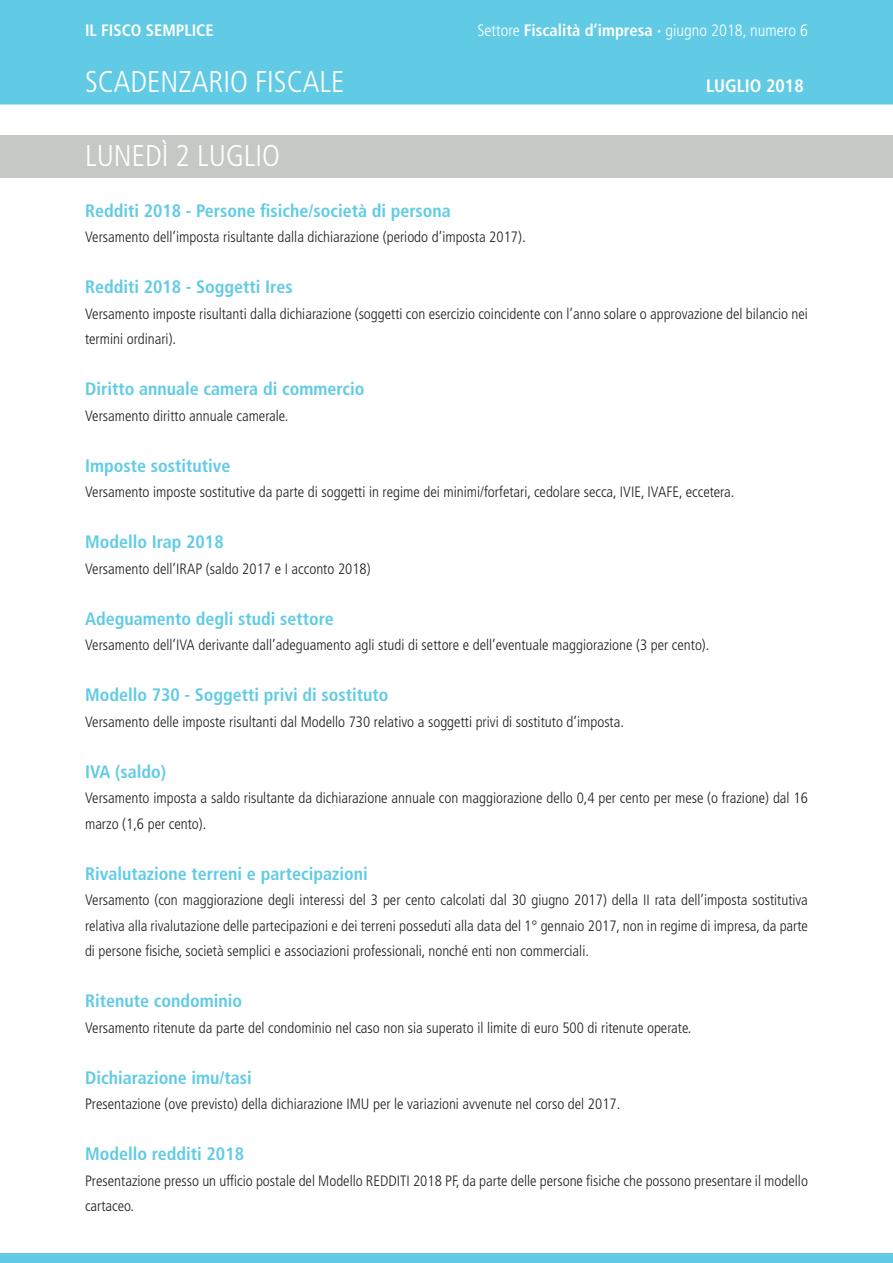
<style>
.page{position:relative;width:893px;height:1263px;background:#fff}
.page>*{position:absolute;margin:0;border:0;box-sizing:border-box;transform-origin:0 0}
.t1{font:300 condensed 30px "Frutiger LT Std";color:#fff}
.t2{font:700 condensed 18px "Frutiger LT Std";color:#61cbe5}
.t3{font:700 condensed 18px "Frutiger LT Std";color:#fff}
.t4{font:300 condensed 16.5px "Frutiger LT Std";color:#fff}
.t5{font:700 condensed 16.5px "Frutiger LT Std";color:#fff}
.t6{font:300 condensed 15px/25.5px "Frutiger LT Std";color:#231f20}
.s1{font-weight:700}
</style>
<div class="page">
<div style="left:0;top:0;width:893px;height:64px;background:#61cbe5"></div>
<div style="left:0;top:1252px;width:893px;height:11px;background:#61cbe5"></div>
<div style="left:0;top:60px;width:893px;height:45px;background:#61cbe5"></div>
<div style="left:0;top:135px;width:893px;height:43px;background:#c5c9c5"></div>
<p class="t5" style="left:85px;top:20px;width:130px">IL FISCO SEMPLICE</p>
<p class="t4" style="left:477px;top:21px;width:332px">Settore <span class="s1">Fiscalità d’impresa ·</span> giugno 2018, numero 6</p>
<h1 class="t1" style="left:85px;top:65px;width:261px">SCADENZARIO FISCALE</h1>
<p class="t3" style="left:706px;top:75px;width:99px">LUGLIO 2018</p>
<h1 class="t1" style="left:85px;top:138px;width:196px">LUNEDÌ 2 LUGLIO</h1>
<p class="t2" style="left:85px;top:200px;width:367px">Redditi 2018 - Persone fisiche/società di persona</p>
<p class="t6" style="left:85px;top:225px;width:442px">Versamento dell’imposta risultante dalla dichiarazione (periodo d’imposta 2017).</p>
<p class="t2" style="left:85px;top:276px;width:209px">Redditi 2018 - Soggetti Ires</p>
<p class="t6" style="left:85px;top:301px;width:724px">Versamento imposte risultanti dalla dichiarazione (soggetti con esercizio coincidente con l’anno solare o approvazione del bilancio nei termini ordinari).</p>
<p class="t2" style="left:85px;top:378px;width:281px">Diritto annuale camera di commercio</p>
<p class="t6" style="left:85px;top:403px;width:205px">Versamento diritto annuale camerale.</p>
<p class="t2" style="left:85px;top:455px;width:147px">Imposte sostitutive</p>
<p class="t6" style="left:85px;top:480px;width:651px">Versamento imposte sostitutive da parte di soggetti in regime dei minimi/forfetari, cedolare secca, IVIE, IVAFE, eccetera.</p>
<p class="t2" style="left:85px;top:531px;width:140px">Modello Irap 2018</p>
<p class="t6" style="left:85px;top:556px;width:287px">Versamento dell’IRAP (saldo 2017 e I acconto 2018)</p>
<p class="t2" style="left:85px;top:608px;width:250px">Adeguamento degli studi settore</p>
<p class="t6" style="left:85px;top:633px;width:626px">Versamento dell’IVA derivante dall’adeguamento agli studi di settore e dell’eventuale maggiorazione (3 per cento).</p>
<p class="t2" style="left:85px;top:684px;width:305px">Modello 730 - Soggetti privi di sostituto</p>
<p class="t6" style="left:85px;top:709px;width:540px">Versamento delle imposte risultanti dal Modello 730 relativo a soggetti privi di sostituto d’imposta.</p>
<p class="t2" style="left:85px;top:761px;width:83px">IVA (saldo)</p>
<p class="t6" style="left:85px;top:786px;width:724px">Versamento imposta a saldo risultante da dichiarazione annuale con maggiorazione dello 0,4 per cento per mese (o frazione) dal 16 marzo (1,6 per cento).</p>
<p class="t2" style="left:85px;top:863px;width:284px">Rivalutazione terreni e partecipazioni</p>
<p class="t6" style="left:85px;top:888px;width:724px;text-align:justify">Versamento (con maggiorazione degli interessi del 3 per cento calcolati dal 30 giugno 2017) della II rata dell’imposta sostitutiva relativa alla rivalutazione delle partecipazioni e dei terreni posseduti alla data del 1° gennaio 2017, non in regime di impresa, da parte di persone fisiche, società semplici e associazioni professionali, nonché enti non commerciali.</p>
<p class="t2" style="left:85px;top:990px;width:159px">Ritenute condominio</p>
<p class="t6" style="left:85px;top:1015px;width:608px">Versamento ritenute da parte del condominio nel caso non sia superato il limite di euro 500 di ritenute operate.</p>
<p class="t2" style="left:85px;top:1067px;width:168px">Dichiarazione imu/tasi</p>
<p class="t6" style="left:85px;top:1092px;width:537px">Presentazione (ove previsto) della dichiarazione IMU per le variazioni avvenute nel corso del 2017.</p>
<p class="t2" style="left:85px;top:1143px;width:161px">Modello redditi 2018</p>
<p class="t6" style="left:85px;top:1168px;width:724px">Presentazione presso un ufficio postale del Modello REDDITI 2018 PF, da parte delle persone fisiche che possono presentare il modello cartaceo.</p>
</div>
